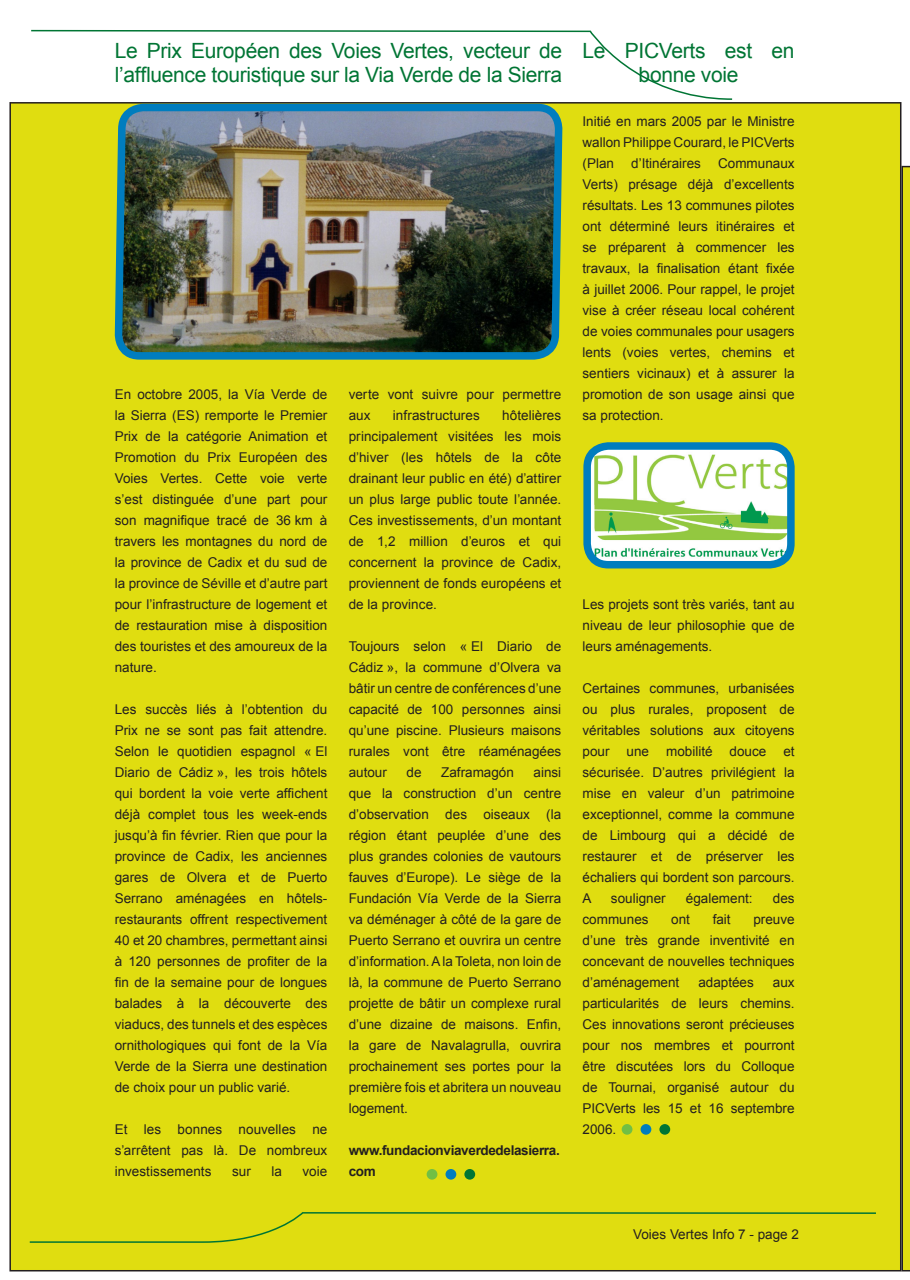
<style>
.page{position:relative;width:910px;height:1280px;background:#fff}
.page>*{position:absolute;margin:0;border:0;box-sizing:border-box;transform-origin:0 0}
.t1{font:21px/24px "Arial";letter-spacing:-.015em;color:#007534}
.t2{font:13.5px/21px "Arial";color:#231f20;text-align:justify}
.t3{font:700 13.5px/21px "Arial";letter-spacing:-.025em;color:#231f20}
</style>
<div class="page">
<div style="left:10px;top:103px;width:891px;height:1168px;background:#e0dd10"></div>
<svg style="left:901px;top:166px;width:9px;height:1105px;background:#bbb819"></svg>
<svg style="left:31px;top:29px;width:702px;height:71px"></svg>
<svg style="left:29px;top:1212px;width:847px;height:31px"></svg>
<div style="left:427px;top:1169px;width:10px;height:10px;background:#71bf44;border-radius:50%"></div>
<div style="left:445px;top:1169px;width:11px;height:10px;background:#007dbe;border-radius:50%"></div>
<div style="left:464px;top:1169px;width:11px;height:10px;background:#007534;border-radius:50%"></div>
<img style="left:111px;top:29px;width:455px;height:331px">
<svg style="left:583px;top:442px;width:212px;height:123px;background:#b2d8b8"></svg>
<div style="left:622px;top:1124px;width:10px;height:11px;background:#71bf44;border-radius:50%"></div>
<div style="left:641px;top:1124px;width:10px;height:11px;background:#007dbe;border-radius:50%"></div>
<div style="left:659px;top:1124px;width:11px;height:11px;background:#007534;border-radius:50%"></div>
<h1 class="t1" style="left:115px;top:39px;width:449px">Le Prix Européen des Voies Vertes, vecteur de l’affluence touristique sur la Via Verde de la Sierra</h1>
<h1 class="t1" style="left:583px;top:39px;width:214px;text-align:center">Le PICVerts est en bonne voie</h1>
<p class="t2" style="left:115px;top:383px;width:214px">En octobre 2005, la Vía Verde de la Sierra (ES) remporte le Premier Prix de la catégorie Animation et Promotion du Prix Européen des Voies Vertes. Cette voie verte s’est distinguée d’une part pour son magnifique tracé de 36 km à travers les montagnes du nord de la province de Cadix et du sud de la province de Séville et d’autre part pour l’infrastructure de logement et de restauration mise à disposition des touristes et des amoureux de la nature.</p>
<p class="t2" style="left:115px;top:698px;width:214px">Les succès liés à l’obtention du Prix ne se sont pas fait attendre.<br>Selon le quotidien espagnol « El Diario de Cádiz », les trois hôtels qui bordent la voie verte affichent déjà complet tous les week-ends jusqu’à fin février. Rien que pour la province de Cadix, les anciennes gares de Olvera et de Puerto Serrano aménagées en hôtels&shy;restaurants offrent respectivement 40 et 20 chambres, permettant ainsi à 120 personnes de profiter de la fin de la semaine pour de longues balades à la découverte des viaducs, des tunnels et des espèces ornithologiques qui font de la Vía Verde de la Sierra une destination de choix pour un public varié.</p>
<p class="t2" style="left:115px;top:1118px;width:214px">Et les bonnes nouvelles ne s’arrêtent pas là. De nombreux investissements</p>
<p class="t2" style="left:232px;top:1160px;width:20px">sur</p>
<p class="t2" style="left:271px;top:1160px;width:12px">la</p>
<p class="t2" style="left:303px;top:1160px;width:26px">voie</p>
<p class="t2" style="left:349px;top:383px;width:214px">verte vont suivre pour permettre aux</p>
<p class="t2" style="left:393px;top:404px;width:88px">infrastructures</p>
<p class="t2" style="left:349px;top:404px;width:214px;text-indent:154px">hôtelières principalement visitées les mois d’hiver (les hôtels de la côte drainant leur public en été) d’attirer un plus large public toute l’année.<br>Ces investissements, d’un montant de 1,2 million d’euros et qui concernent la province de Cadix, proviennent de fonds européens et de la province.</p>
<p class="t2" style="left:349px;top:635px;width:214px">Toujours selon « El Diario de Cádiz », la commune d’Olvera va bâtir un centre de conférences d’une capacité de 100 personnes ainsi qu’une piscine. Plusieurs maisons rurales vont être réaménagées autour</p>
<p class="t2" style="left:407px;top:761px;width:17px">de</p>
<p class="t2" style="left:441px;top:761px;width:74px">Zaframagón</p>
<p class="t2" style="left:349px;top:761px;width:214px;text-indent:185px">ainsi que la construction d’un centre d’observation des oiseaux (la région étant peuplée d’une des plus grandes colonies de vautours fauves d’Europe). Le siège de la Fundación Vía Verde de la Sierra va déménager à côté de la gare de Puerto Serrano et ouvrira un centre d’information. A la Toleta, non loin de là, la commune de Puerto Serrano projette de bâtir un complexe rural d’une dizaine de maisons. Enfin, la gare de Navalagrulla, ouvrira prochainement ses portes pour la première fois et abritera un nouveau logement.</p>
<p class="t3" style="left:349px;top:1140px;width:213px">www.fundacionviaverdedelasierra. com</p>
<p class="t2" style="left:583px;top:110px;width:214px">Initié en mars 2005 par le Ministre wallon Philippe Courard, le PICVerts (Plan</p>
<p class="t2" style="left:583px;top:152px;width:214px;text-indent:136px">Communaux Verts) présage déjà d’excellents résultats. Les 13 communes pilotes ont déterminé leurs itinéraires et se préparent à commencer les travaux, la finalisation étant fixée à juillet 2006. Pour rappel, le projet vise à créer réseau local cohérent de voies communales pour usagers lents (voies vertes, chemins et sentiers vicinaux) et à assurer la promotion de son usage ainsi que sa protection.</p>
<p class="t2" style="left:631px;top:152px;width:71px">d’Itinéraires</p>
<p class="t2" style="left:583px;top:593px;width:214px">Les projets sont très variés, tant au niveau de leur philosophie que de leurs aménagements.</p>
<p class="t2" style="left:583px;top:677px;width:214px">Certaines communes, urbanisées ou plus rurales, proposent de véritables solutions aux citoyens pour</p>
<p class="t2" style="left:627px;top:740px;width:24px">une</p>
<p class="t2" style="left:666px;top:740px;width:48px">mobilité</p>
<p class="t2" style="left:730px;top:740px;width:38px">douce</p>
<p class="t2" style="left:583px;top:740px;width:214px;text-indent:201px">et sécurisée. D’autres privilégient la mise en valeur d’un patrimoine exceptionnel, comme la commune de Limbourg qui a décidé de restaurer et de préserver les échaliers qui bordent son parcours.<br>A</p>
<p class="t2" style="left:611px;top:887px;width:56px">souligner</p>
<p class="t2" style="left:686px;top:887px;width:68px">également:</p>
<p class="t2" style="left:773px;top:887px;width:23px">des</p>
<p class="t2" style="left:583px;top:908px;width:68px">communes</p>
<p class="t2" style="left:671px;top:908px;width:20px">ont</p>
<p class="t2" style="left:713px;top:908px;width:20px">fait</p>
<p class="t2" style="left:583px;top:908px;width:214px;text-indent:171px">preuve d’une très grande inventivité en concevant de nouvelles techniques d’aménagement</p>
<p class="t2" style="left:698px;top:971px;width:57px">adaptées</p>
<p class="t2" style="left:583px;top:971px;width:214px;text-indent:190px">aux particularités de leurs chemins.<br>Ces innovations seront précieuses pour nos membres et pourront être discutées lors du Colloque de Tournai, organisé autour du PICVerts les 15 et 16 septembre 2006.</p>
<p class="t2" style="left:633px;top:1223px;width:167px">Voies Vertes Info 7 - page 2</p>
</div>
